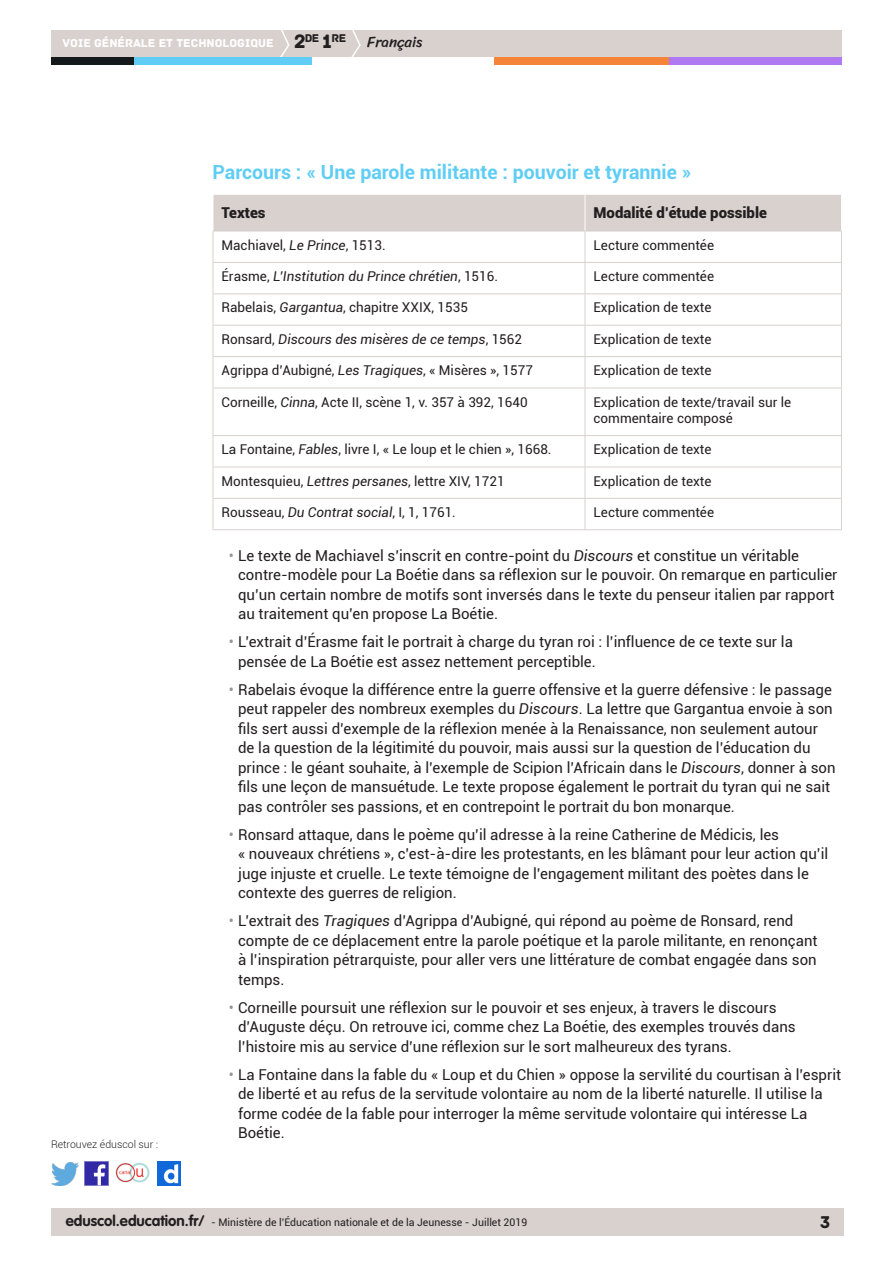
<style>
.page{position:relative;width:893px;height:1263px;background:#fff}
.page>*{position:absolute;margin:0;border:0;box-sizing:border-box;transform-origin:0 0}
._03_titre_2{font:700 19.5px "Roboto";color:#5fcdf5}
.t1{font:18px "Archive";color:#231f20}
.t2{font:15px/19.5px "Roboto";color:#231f20}
.Entête_L1{font:900 15px "Roboto";color:#231f20}
.t3{font:15px "Sriracha";color:#231f20}
.Corps{font:13.5px/16.2px "Roboto";color:#231f20}
.Corps-2{font:italic 13.5px "Roboto";color:#231f20}
.t4{font:12px "Archive";color:#fff}
.t5{font:11.85px "Archive";color:#231f20}
.t6{font:10.5px "Roboto";color:#231f20}
.t7{font:300 10.5px "Roboto";color:#231f20}
.s1{font-size:20.4px}
.s2{font-style:italic}
.s3{font-style:normal}
.s4{color:#939598}
.s5{font-family:"VAG Rounded Std";font-weight:700;font-size:15px}
</style>
<div class="page">
<div style="left:51px;top:1209px;width:792px;height:27px;background:#d8d1ce"></div>
<img style="left:85px;top:1162px;width:23px;height:23px">
<img style="left:51px;top:1163px;width:28px;height:22px">
<img style="left:158px;top:1162px;width:22px;height:23px">
<img style="left:115px;top:1162px;width:35px;height:21px">
<div style="left:51px;top:30px;width:791px;height:27px;background:#d8d1ce"></div>
<svg style="left:280px;top:30px;width:10px;height:27px"></svg>
<svg style="left:351px;top:30px;width:10px;height:27px"></svg>
<div style="left:133px;top:57px;width:179px;height:8px;background:#5fcdf5"></div>
<div style="left:51px;top:57px;width:82px;height:8px;background:#141a1c"></div>
<div style="left:667px;top:57px;width:175px;height:8px;background:#b078f2"></div>
<div style="left:494px;top:57px;width:175px;height:8px;background:#f48437"></div>
<div style="left:214px;top:195px;width:627px;height:36px;background:#d8d1ce"></div>
<svg style="left:214px;top:232px;width:627px;height:297px"></svg>
<hr style="left:585px;top:195px;width:1px;height:36px;background:#fff">
<hr style="left:585px;top:231px;width:1px;height:31px;background:#d8d1ce">
<hr style="left:213px;top:262px;width:372px;height:1px;background:#d8d1ce">
<hr style="left:585px;top:262px;width:257px;height:1px;background:#d8d1ce">
<hr style="left:585px;top:263px;width:1px;height:30px;background:#d8d1ce">
<hr style="left:213px;top:293px;width:372px;height:1px;background:#d8d1ce">
<hr style="left:585px;top:293px;width:257px;height:1px;background:#d8d1ce">
<hr style="left:585px;top:294px;width:1px;height:31px;background:#d8d1ce">
<hr style="left:213px;top:325px;width:372px;height:1px;background:#d8d1ce">
<hr style="left:585px;top:325px;width:257px;height:1px;background:#d8d1ce">
<hr style="left:585px;top:326px;width:1px;height:30px;background:#d8d1ce">
<hr style="left:213px;top:356px;width:372px;height:1px;background:#d8d1ce">
<hr style="left:585px;top:356px;width:257px;height:1px;background:#d8d1ce">
<hr style="left:585px;top:357px;width:1px;height:31px;background:#d8d1ce">
<hr style="left:213px;top:388px;width:372px;height:1px;background:#d8d1ce">
<hr style="left:585px;top:388px;width:257px;height:1px;background:#d8d1ce">
<hr style="left:585px;top:388px;width:1px;height:47px;background:#d8d1ce">
<hr style="left:213px;top:435px;width:372px;height:1px;background:#d8d1ce">
<hr style="left:585px;top:435px;width:257px;height:1px;background:#d8d1ce">
<hr style="left:585px;top:436px;width:1px;height:31px;background:#d8d1ce">
<hr style="left:213px;top:467px;width:372px;height:1px;background:#d8d1ce">
<hr style="left:585px;top:467px;width:257px;height:1px;background:#d8d1ce">
<hr style="left:585px;top:467px;width:1px;height:31px;background:#d8d1ce">
<hr style="left:213px;top:498px;width:372px;height:1px;background:#d8d1ce">
<hr style="left:585px;top:498px;width:257px;height:1px;background:#d8d1ce">
<hr style="left:585px;top:499px;width:1px;height:30px;background:#d8d1ce">
<hr style="left:213px;top:231px;width:1px;height:31px;background:#d8d1ce">
<hr style="left:841px;top:231px;width:1px;height:31px;background:#d8d1ce">
<hr style="left:213px;top:263px;width:1px;height:30px;background:#d8d1ce">
<hr style="left:841px;top:263px;width:1px;height:30px;background:#d8d1ce">
<hr style="left:213px;top:294px;width:1px;height:31px;background:#d8d1ce">
<hr style="left:841px;top:294px;width:1px;height:31px;background:#d8d1ce">
<hr style="left:213px;top:326px;width:1px;height:30px;background:#d8d1ce">
<hr style="left:841px;top:326px;width:1px;height:30px;background:#d8d1ce">
<hr style="left:213px;top:357px;width:1px;height:31px;background:#d8d1ce">
<hr style="left:841px;top:357px;width:1px;height:31px;background:#d8d1ce">
<hr style="left:213px;top:388px;width:1px;height:47px;background:#d8d1ce">
<hr style="left:841px;top:388px;width:1px;height:47px;background:#d8d1ce">
<hr style="left:213px;top:436px;width:1px;height:31px;background:#d8d1ce">
<hr style="left:841px;top:436px;width:1px;height:31px;background:#d8d1ce">
<hr style="left:213px;top:467px;width:1px;height:31px;background:#d8d1ce">
<hr style="left:841px;top:467px;width:1px;height:31px;background:#d8d1ce">
<hr style="left:213px;top:499px;width:1px;height:30px;background:#d8d1ce">
<hr style="left:841px;top:499px;width:1px;height:30px;background:#d8d1ce">
<hr style="left:213px;top:529px;width:372px;height:1px;background:#d8d1ce">
<hr style="left:585px;top:529px;width:257px;height:1px;background:#d8d1ce">
<hr style="left:213px;top:231px;width:372px;height:1px;background:#d8d1ce">
<hr style="left:585px;top:231px;width:257px;height:1px;background:#d8d1ce">
<p class="t5" style="left:294px;top:31px;width:54px"><span class="s1">2</span>DE <span class="s1">1</span>RE</p>
<p class="t4" style="left:63px;top:36px;width:212px">VOIE GÉNÉRALE ET TECHNOLOGIQUE</p>
<p class="t3" style="left:367px;top:33px;width:57px">Français</p>
<p class="t7" style="left:51px;top:1137px;width:109px">Retrouvez éduscol sur :</p>
<p class="_03_titre_2" style="left:213px;top:159px;width:480px">Parcours : « Une parole militante : pouvoir et tyrannie »</p>
<p class="Entête_L1" style="left:221px;top:202px;width:46px">Textes</p>
<p class="Entête_L1" style="left:593px;top:202px;width:175px">Modalité d’étude possible</p>
<p class="Corps" style="left:221px;top:236px;width:166px">Machiavel, <span class="s2">Le Prince</span>, 1513.</p>
<p class="Corps" style="left:593px;top:236px;width:122px">Lecture commentée</p>
<p class="Corps-2" style="left:221px;top:267px;width:278px"><span class="s3">Érasme,</span> L’Institution du Prince chrétien<span class="s3">, 1516.</span></p>
<p class="Corps" style="left:593px;top:268px;width:122px">Lecture commentée</p>
<p class="Corps" style="left:221px;top:299px;width:248px">Rabelais, <span class="s2">Gargantua</span>, chapitre XXIX, 1535</p>
<p class="Corps" style="left:593px;top:299px;width:119px">Explication de texte</p>
<p class="Corps-2" style="left:221px;top:330px;width:302px"><span class="s3">Ronsard,</span> Discours des misères de ce temps<span class="s3">, 1562</span></p>
<p class="Corps" style="left:593px;top:330px;width:119px">Explication de texte</p>
<p class="Corps" style="left:221px;top:362px;width:313px">Agrippa d’Aubigné, <span class="s2">Les Tragiques</span>, « Misères », 1577</p>
<p class="Corps" style="left:593px;top:362px;width:119px">Explication de texte</p>
<p class="Corps" style="left:221px;top:393px;width:308px">Corneille, <span class="s2">Cinna</span>, Acte II, scène 1, v. 357 à 392, 1640</p>
<p class="Corps" style="left:593px;top:393px;width:199px">Explication de texte/travail sur le commentaire composé</p>
<p class="Corps" style="left:221px;top:441px;width:332px">La Fontaine, <span class="s2">Fables</span>, livre I, « Le loup et le chien », 1668.</p>
<p class="Corps" style="left:593px;top:441px;width:119px">Explication de texte</p>
<p class="Corps" style="left:221px;top:472px;width:285px">Montesquieu, <span class="s2">Lettres persanes</span>, lettre XIV, 1721</p>
<p class="Corps" style="left:593px;top:472px;width:119px">Explication de texte</p>
<p class="Corps" style="left:221px;top:504px;width:236px">Rousseau, <span class="s2">Du Contrat social</span>, I, 1, 1761.</p>
<p class="Corps" style="left:593px;top:504px;width:122px">Lecture commentée</p>
<p class="t2" style="left:238px;top:545px;width:601px;text-indent:-9px"><span class="s4">•</span> Le texte de Machiavel s’inscrit en contre-point du <span class="s2">Discours</span> et constitue un véritable contre-modèle pour La Boétie dans sa réflexion sur le pouvoir. On remarque en particulier qu’un certain nombre de motifs sont inversés dans le texte du penseur italien par rapport au traitement qu’en propose La Boétie.</p>
<p class="t2" style="left:238px;top:631px;width:556px;text-indent:-9px"><span class="s4">•</span> L’extrait d’Érasme fait le portrait à charge du tyran roi : l’influence de ce texte sur la pensée de La Boétie est assez nettement perceptible.</p>
<p class="t2" style="left:238px;top:679px;width:599px;text-indent:-9px"><span class="s4">•</span> Rabelais évoque la différence entre la guerre offensive et la guerre défensive : le passage peut rappeler des nombreux exemples du <span class="s2">Discours</span>. La lettre que Gargantua envoie à son fils sert aussi d’exemple de la réflexion menée à la Renaissance, non seulement autour de la question de la légitimité du pouvoir, mais aussi sur la question de l’éducation du prince : le géant souhaite, à l’exemple de Scipion l’Africain dans le <span class="s2">Discours</span>, donner à son fils une leçon de mansuétude. Le texte propose également le portrait du tyran qui ne sait pas contrôler ses passions, et en contrepoint le portrait du bon monarque.</p>
<p class="t2" style="left:238px;top:824px;width:592px;text-indent:-9px"><span class="s4">•</span> Ronsard attaque, dans le poème qu’il adresse à la reine Catherine de Médicis, les<br>« nouveaux chrétiens », c’est-à-dire les protestants, en les blâmant pour leur action qu’il juge injuste et cruelle. Le texte témoigne de l’engagement militant des poètes dans le contexte des guerres de religion.</p>
<p class="t2" style="left:238px;top:910px;width:581px;text-indent:-9px"><span class="s4">•</span> L’extrait des <span class="s2">Tragiques</span> d’Agrippa d’Aubigné, qui répond au poème de Ronsard, rend compte de ce déplacement entre la parole poétique et la parole militante, en renonçant à l’inspiration pétrarquiste, pour aller vers une littérature de combat engagée dans son temps.</p>
<p class="t2" style="left:238px;top:997px;width:559px;text-indent:-9px"><span class="s4">•</span> Corneille poursuit une réflexion sur le pouvoir et ses enjeux, à travers le discours d’Auguste déçu. On retrouve ici, comme chez La Boétie, des exemples trouvés dans l’histoire mis au service d’une réflexion sur le sort malheureux des tyrans.</p>
<p class="t2" style="left:238px;top:1064px;width:605px;text-indent:-9px"><span class="s4">•</span> La Fontaine dans la fable du « Loup et du Chien » oppose la servilité du courtisan à l’esprit de liberté et au refus de la servitude volontaire au nom de la liberté naturelle. Il utilise la forme codée de la fable pour interroger la même servitude volontaire qui intéresse La Boétie.</p>
<p class="t6" style="left:66px;top:1215px;width:463px"><span class="s5">eduscol.education.fr/</span> - Ministère de l’Éducation nationale et de la Jeunesse - Juillet 2019</p>
<p class="t1" style="left:820px;top:1211px;width:12px">3</p>
</div>
